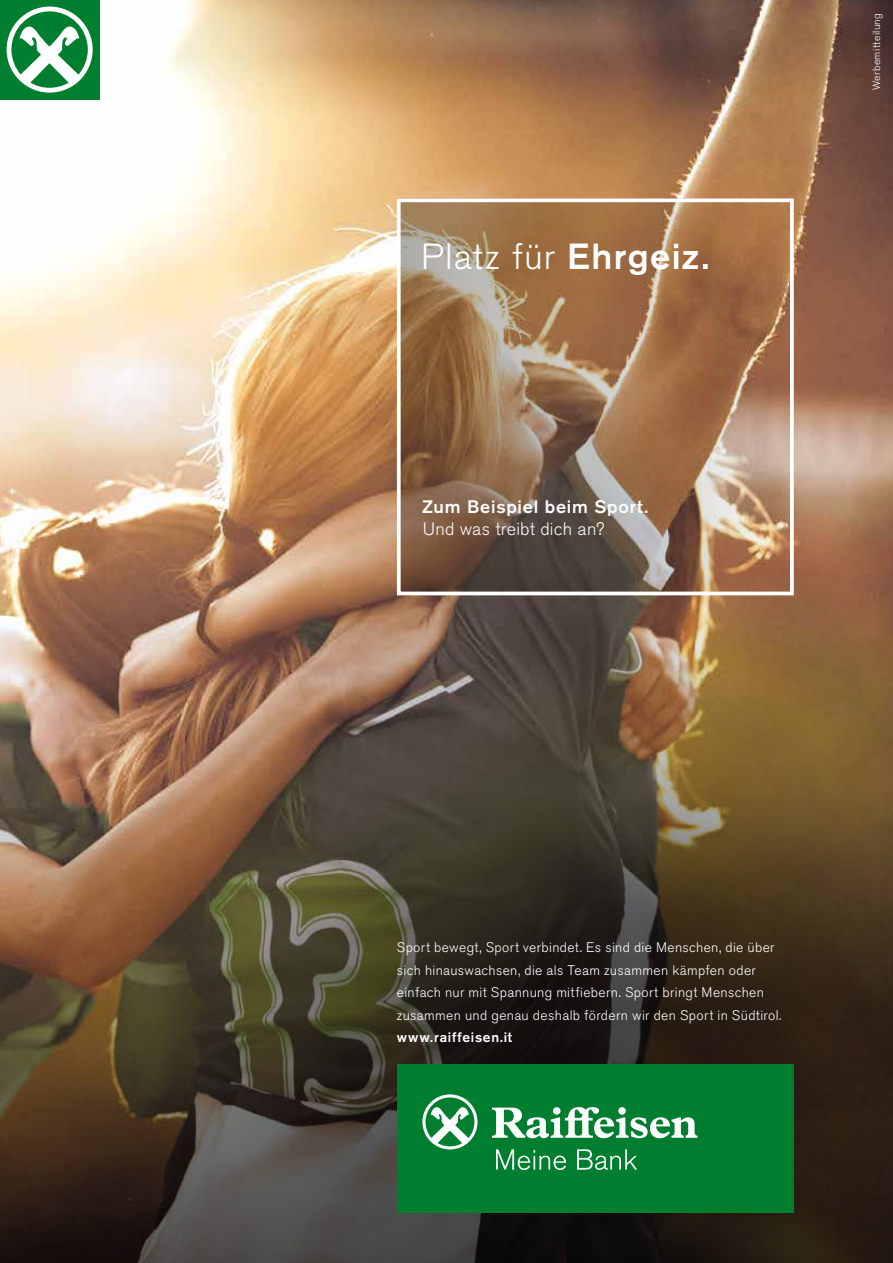
<style>
.page{position:relative;width:893px;height:1263px;background:#fff}
.page>*{position:absolute;margin:0;border:0;box-sizing:border-box;transform-origin:0 0}
.t1{font:300 36px "Akzidenz Grotesk BQ";letter-spacing:.03em;color:#fff}
.t2{font:500 18px "Akzidenz Grotesk BQ";letter-spacing:.04em;color:#fff}
.t3{font:300 18px "Akzidenz Grotesk BQ";letter-spacing:.015em;color:#fff}
.t4{font:300 13.8px/22.5px "Akzidenz Grotesk BQ";letter-spacing:.025em;color:#fff}
.t5{font:500 13.8px "Akzidenz Grotesk BQ";letter-spacing:.05em;color:#fff}
.t6{font:300 10.5px "Akzidenz Grotesk BQ";letter-spacing:.04em;color:#fff}
.s1{font-weight:500}
</style>
<div class="page">
<img style="left:0;top:0;width:893px;height:482px">
<svg style="left:402px;top:203px;width:387px;height:279px;background:#a27751"></svg>
<svg style="left:289px;top:360px;width:484px;height:122px;background:#a37855"></svg>
<img style="left:0;top:482px;width:893px;height:781px">
<div style="left:397px;top:1064px;width:397px;height:149px;background:#007e30"></div>
<svg style="left:492px;top:1107px;width:205px;height:31px"></svg>
<svg style="left:422px;top:1094px;width:55px;height:55px"></svg>
<svg style="left:496px;top:1149px;width:70px;height:21px"></svg>
<svg style="left:577px;top:1149px;width:60px;height:21px"></svg>
<div style="left:397px;top:198px;width:397px;height:397px;border:4px solid #fff"></div>
<div style="left:0;top:0;width:99px;height:99px;background:#007e30"></div>
<svg style="left:7px;top:7px;width:86px;height:86px"></svg>
<h1 class="t1" style="left:421px;top:236px;width:289px">Platz für <span class="s1">Ehrgeiz.</span></h1>
<h2 class="t2" style="left:422px;top:495px;width:227px">Zum Beispiel beim Sport.</h2>
<h2 class="t3" style="left:423px;top:519px;width:183px">Und was treibt dich an?</h2>
<p class="t6" style="left:871px;top:90px;width:79px;rotate:-90deg">Werbemitteilung</p>
<p class="t4" style="left:397px;top:936px;width:386px">Sport bewegt, Sport verbindet. Es sind die Menschen, die über sich hinauswachsen, die als Team zusammen kämpfen oder einfach nur mit Spannung mitfiebern. Sport bringt Menschen zusammen und genau deshalb fördern wir den Sport in Südtirol.</p>
<p class="t5" style="left:397px;top:1029px;width:117px">www.raiffeisen.it</p>
</div>
